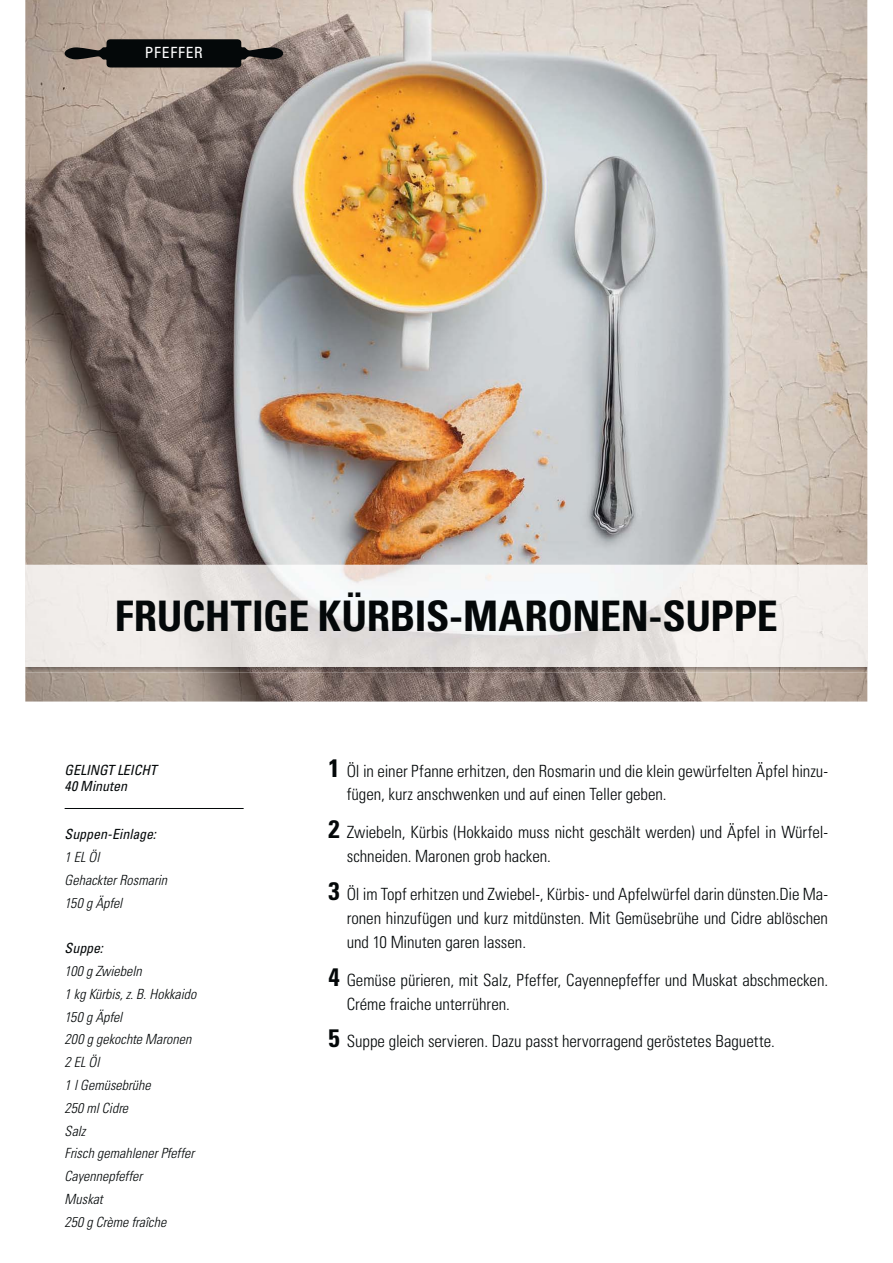
<style>
.page{position:relative;width:893px;height:1263px;background:#fff}
.page>*{position:absolute;margin:0;border:0;box-sizing:border-box;transform-origin:0 0}
.t1{font:700 condensed 42.15px "Univers LT Std";letter-spacing:-.01em;color:#040809}
.t2{font:300 condensed 16.8px/23.9px "Univers LT Std";color:#040809}
.t3{font:condensed 15.45px "Univers LT Std";letter-spacing:.05em;color:#fff}
.t4{font:italic 300 condensed 14.1px/22.8px "Univers LT Std";color:#040809}
.t5{font:italic condensed 14.1px/16.8px "Univers LT Std";letter-spacing:-.005em;color:#040809}
.s1{font-weight:700;font-size:25.2px}
</style>
<div class="page">
<img style="left:25px;top:0;width:842px;height:702px">
<hr style="left:65px;top:808px;width:179px;height:1px;background:#040809">
<svg style="left:65px;top:39px;width:218px;height:29px;background:#33312e"></svg>
<img style="left:25px;top:565px;width:842px;height:108px">
<img style="left:25px;top:566px;width:842px;height:100px">
<p class="t3" style="left:145px;top:44px;width:59px">PFEFFER</p>
<h1 class="t1" style="left:115px;top:592px;width:664px">FRUCHTIGE KÜRBIS-MARONEN-SUPPE</h1>
<p class="t5" style="left:65px;top:761px;width:94px">GELINGT LEICHT<br>40 Minuten</p>
<p class="t5" style="left:65px;top:826px;width:93px">Suppen-Einlage:</p>
<p class="t4" style="left:65px;top:846px;width:104px">1 EL Öl<br>Gehackter Rosmarin<br>150 g Äpfel</p>
<p class="t5" style="left:65px;top:940px;width:40px">Suppe:</p>
<p class="t4" style="left:65px;top:960px;width:133px">100 g Zwiebeln<br>1 kg Kürbis, z. B. Hokkaido<br>150 g Äpfel<br>200 g gekochte Maronen<br>2 EL Öl<br>1 l Gemüsebrühe<br>250 ml Cidre<br>Salz<br>Frisch gemahlener Pfeffer<br>Cayennepfeffer<br>Muskat<br>250 g Crème fraîche</p>
<p class="t2" style="left:347px;top:760px;width:483px;text-indent:-18px"><span class="s1">1</span> Öl in einer Pfanne erhitzen, den Rosmarin und die klein gewürfelten Äpfel hinzu&shy;fügen, kurz anschwenken und auf einen Teller geben.</p>
<p class="t2" style="left:347px;top:821px;width:483px;text-indent:-18px"><span class="s1">2</span> Zwiebeln, Kürbis (Hokkaido muss nicht geschält werden) und Äpfel in Würfel&shy;schneiden. Maronen grob hacken.</p>
<p class="t2" style="left:347px;top:883px;width:483px;text-align:justify;text-indent:-18px"><span class="s1">3</span> Öl im Topf erhitzen und Zwiebel-, Kürbis- und Apfelwürfel darin dünsten.Die Ma&shy;ronen hinzufügen und kurz mitdünsten. Mit Gemüsebrühe und Cidre ablöschen und 10 Minuten garen lassen.</p>
<p class="t2" style="left:347px;top:969px;width:483px;text-indent:-18px"><span class="s1">4</span> Gemüse pürieren, mit Salz, Pfeffer, Cayennepfeffer und Muskat abschmecken.<br>Créme fraiche unterrühren.</p>
<p class="t2" style="left:328px;top:1030px;width:448px"><span class="s1">5</span> Suppe gleich servieren. Dazu passt hervorragend geröstetes Baguette.</p>
</div>
